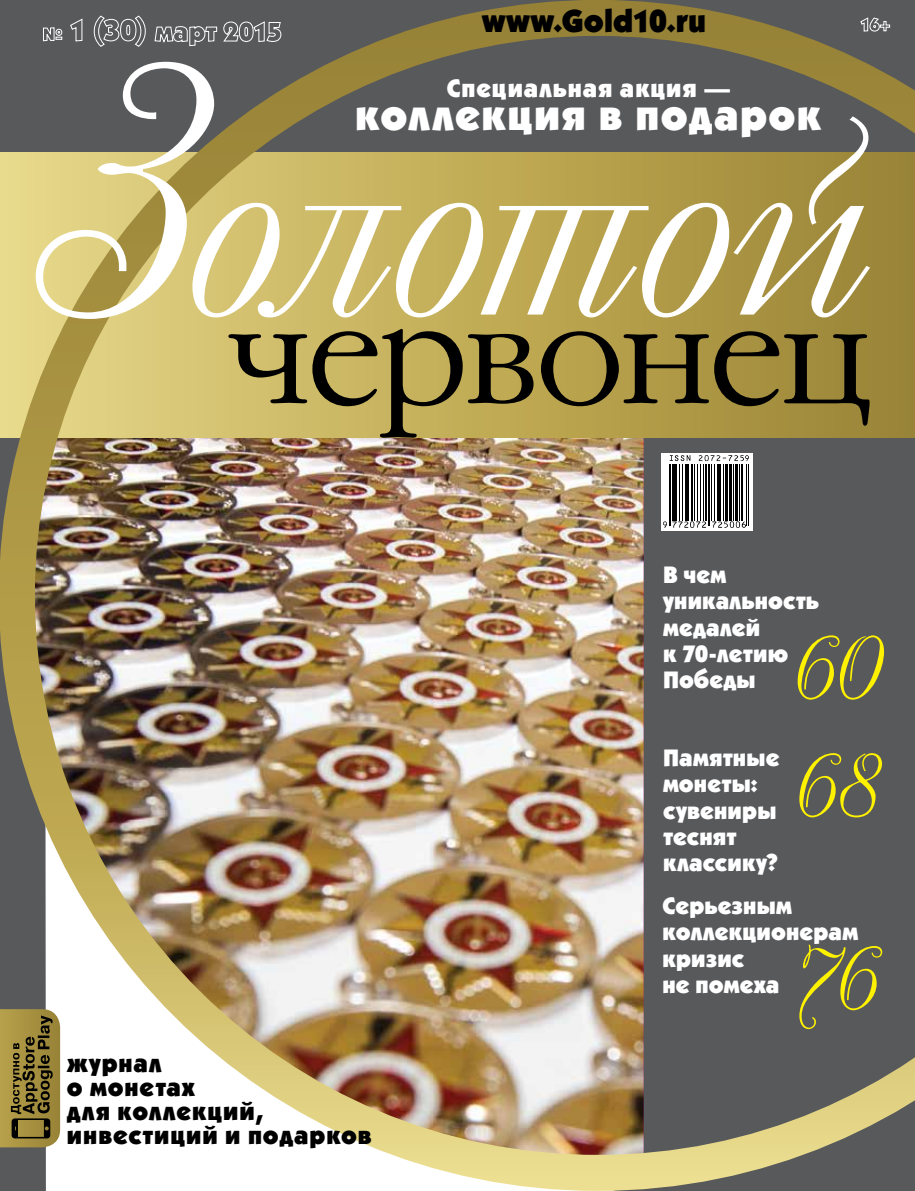
<style>
.page{position:relative;width:915px;height:1191px;background:#fff}
.page>*{position:absolute;margin:0;border:0;box-sizing:border-box;transform-origin:0 0}
.t1{font:288px "Decor C";letter-spacing:-.005em;color:#fff;scale:1.15 1}
.t2{font:300 138px "Garamond C";letter-spacing:-.025em;color:#000}
.t3{font:90px/117.8px "Decor C";color:#fff200}
.t4{font:900 43.5px "Kabel C";letter-spacing:.03em;color:#fff}
.t5{font:900 32.25px "Kabel C";letter-spacing:.005em;color:#000}
.t6{font:900 25.5px/24px "Kabel C";letter-spacing:.035em;color:#000}
.t7{font:900 25.5px "Kabel C";letter-spacing:.035em;color:#fff}
.t8{font:900 24px/26.2px "Kabel C";letter-spacing:.005em;color:#fff}
.s1{font-size:438px}
</style>
<div class="page">
<img style="left:0;top:0;width:914px;height:1190px">
<svg style="left:43px;top:27px;width:20px;height:15px"></svg>
<svg style="left:70px;top:18px;width:13px;height:24px"></svg>
<svg style="left:93px;top:15px;width:53px;height:32px;background:#767778"></svg>
<svg style="left:859px;top:17px;width:31px;height:15px"></svg>
<svg style="left:154px;top:18px;width:127px;height:28px;background:#737476"></svg>
<svg style="left:660px;top:453px;width:92px;height:78px"></svg>
<hr style="left:668px;top:464px;width:1px;height:62px;background:#000">
<hr style="left:670px;top:464px;width:1px;height:62px;background:#000">
<hr style="left:672px;top:464px;width:2px;height:57px;background:#000">
<hr style="left:675px;top:464px;width:2px;height:57px;background:#000">
<hr style="left:678px;top:464px;width:1px;height:57px;background:#000">
<hr style="left:682px;top:464px;width:1px;height:57px;background:#000">
<hr style="left:684px;top:464px;width:2px;height:57px;background:#000">
<hr style="left:687px;top:464px;width:1px;height:57px;background:#000">
<hr style="left:691px;top:464px;width:2px;height:57px;background:#000">
<hr style="left:694px;top:464px;width:1px;height:57px;background:#000">
<hr style="left:696px;top:464px;width:1px;height:57px;background:#000">
<hr style="left:699px;top:464px;width:1px;height:57px;background:#000">
<hr style="left:702px;top:464px;width:1px;height:57px;background:#000">
<hr style="left:705px;top:464px;width:1px;height:57px;background:#000">
<hr style="left:707px;top:464px;width:1px;height:62px;background:#000">
<hr style="left:709px;top:464px;width:1px;height:62px;background:#000">
<hr style="left:710px;top:464px;width:1px;height:57px;background:#000">
<hr style="left:714px;top:464px;width:1px;height:57px;background:#000">
<hr style="left:716px;top:464px;width:2px;height:57px;background:#000">
<hr style="left:719px;top:464px;width:2px;height:57px;background:#000">
<hr style="left:722px;top:464px;width:1px;height:57px;background:#000">
<hr style="left:725px;top:464px;width:2px;height:57px;background:#000">
<hr style="left:728px;top:464px;width:3px;height:57px;background:#000">
<hr style="left:732px;top:464px;width:1px;height:57px;background:#000">
<hr style="left:734px;top:464px;width:3px;height:57px;background:#000">
<hr style="left:738px;top:464px;width:1px;height:57px;background:#000">
<hr style="left:740px;top:464px;width:1px;height:57px;background:#000">
<hr style="left:742px;top:464px;width:1px;height:57px;background:#000">
<hr style="left:746px;top:464px;width:1px;height:62px;background:#000">
<hr style="left:748px;top:464px;width:1px;height:62px;background:#000">
<svg style="left:669px;top:455px;width:21px;height:6px"></svg>
<svg style="left:698px;top:455px;width:50px;height:6px"></svg>
<svg style="left:662px;top:521px;width:4px;height:7px"></svg>
<svg style="left:672px;top:521px;width:33px;height:7px"></svg>
<svg style="left:711px;top:521px;width:34px;height:7px"></svg>
<svg style="left:0;top:1009px;width:60px;height:138px;background:#8a7938"></svg>
<h3 class="t5" style="left:482px;top:2px;width:225px">www.Gold10.ru</h3>
<h1 class="t1" style="left:43px;top:54px;width:722px"><span class="s1">з</span>олотой</h1>
<p class="t7" style="left:446px;top:73px;width:284px">Специальная акция —</p>
<h3 class="t4" style="left:355px;top:89px;width:467px">коллекция в подарок</h3>
<h2 class="t2" style="left:226px;top:279px;width:647px">червонец</h2>
<p class="t8" style="left:662px;top:561px;width:158px">В чем уникальность медалей<br>к 70-летию<br>Победы</p>
<h3 class="t3" style="left:793px;top:611px;width:93px">60<br>68</h3>
<p class="t8" style="left:662px;top:744px;width:118px">Памятные монеты: сувениры теснят классику?</p>
<p class="t6" style="left:67px;top:1050px;width:306px">журнал<br>о монетах<br>для коллекций, инвестиций и подарков</p>
<p class="t8" style="left:662px;top:892px;width:197px">Серьезным коллекционерам кризис<br>не помеха</p>
<h3 class="t3" style="left:796px;top:922px;width:88px">76</h3>
</div>
